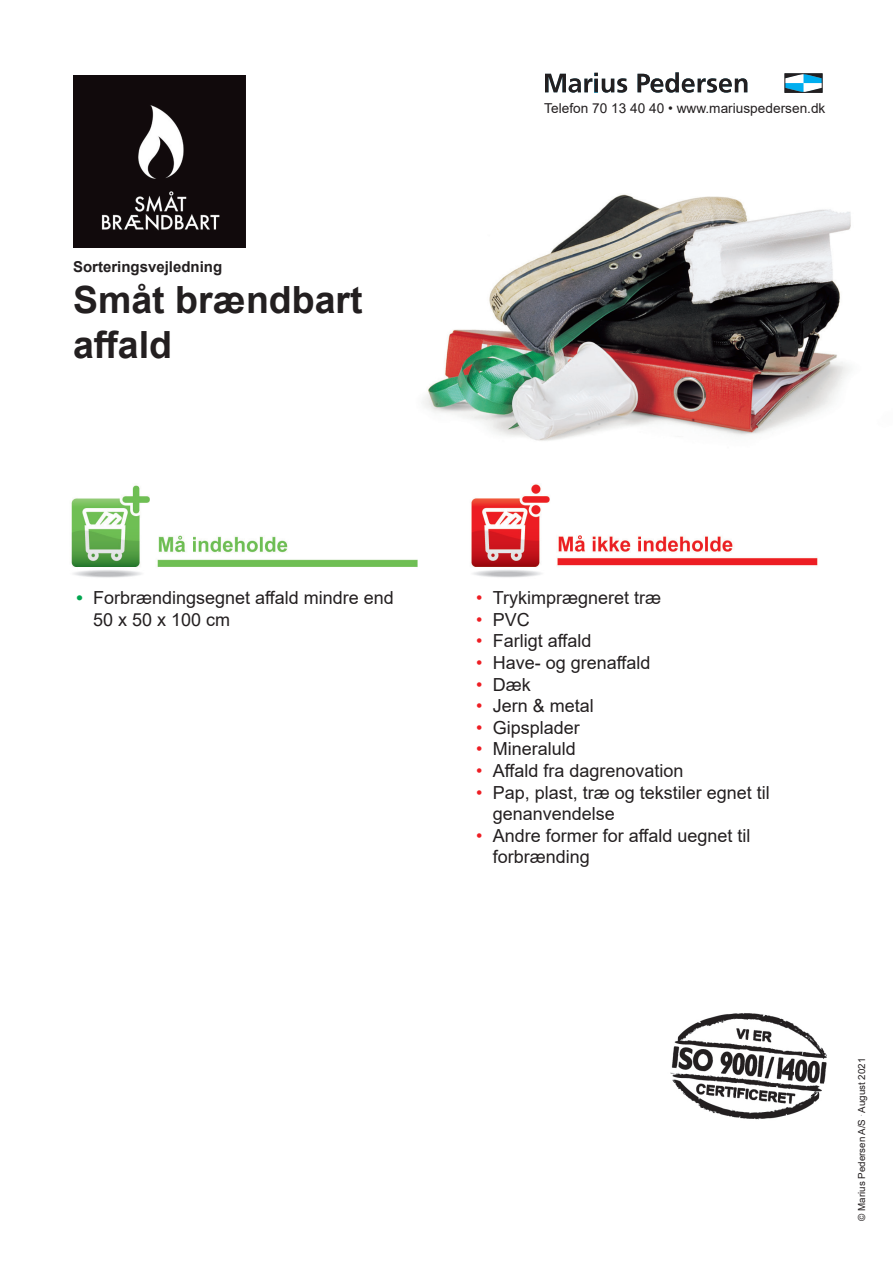
<style>
.page{position:relative;width:893px;height:1263px;background:#fff}
.page>*{position:absolute;margin:0;border:0;box-sizing:border-box;transform-origin:0 0}
.t1{font:700 37.5px "Arial";color:#231f20}
.t2{font:18px "Arial";color:#231f20}
.t3{font:700 15px "Arial";color:#231f20}
.t4{font:13.65px "Arial";color:#231f20}
.t5{font:9.75px "Arial";color:#231f20}
.s1{font-weight:700;color:#00a54f}
.s2{color:#ee1d23}
</style>
<div class="page">
<img style="left:670px;top:1013px;width:157px;height:107px">
<img style="left:71px;top:484px;width:747px;height:94px">
<svg style="left:545px;top:73px;width:82px;height:20px"></svg>
<svg style="left:637px;top:72px;width:110px;height:21px"></svg>
<svg style="left:787px;top:76px;width:33px;height:14px"></svg>
<div style="left:785px;top:74px;width:37px;height:18px;border:1px solid #231f20"></div>
<img style="left:423px;top:194px;width:428px;height:247px">
<img style="left:73px;top:75px;width:172px;height:172px">
<p class="t3" style="left:73px;top:256px;width:151px">Sorteringsvejledning</p>
<p class="t1" style="left:73px;top:273px;width:291px">Småt brændbart</p>
<p class="t1" style="left:73px;top:318px;width:101px">affald</p>
<p class="t4" style="left:544px;top:99px;width:283px">Telefon 70 13 40 40 • www.mariuspedersen.dk</p>
<p class="t2" style="left:77px;top:585px;width:319px"><span class="s1">•</span> Forbrændingsegnet affald mindre end</p>
<p class="t2" style="left:93px;top:607px;width:139px">50 x 50 x 100 cm</p>
<p class="t2" style="left:476px;top:585px;width:186px"><span class="s2">•</span> Trykimprægneret træ</p>
<p class="t2" style="left:476px;top:607px;width:55px"><span class="s2">•</span> PVC</p>
<p class="t2" style="left:476px;top:629px;width:117px"><span class="s2">•</span> Farligt affald</p>
<p class="t2" style="left:476px;top:650px;width:176px"><span class="s2">•</span> Have- og grenaffald</p>
<p class="t2" style="left:476px;top:672px;width:56px"><span class="s2">•</span> Dæk</p>
<p class="t2" style="left:476px;top:693px;width:119px"><span class="s2">•</span> Jern &amp; metal</p>
<p class="t2" style="left:476px;top:715px;width:105px"><span class="s2">•</span> Gipsplader</p>
<p class="t2" style="left:476px;top:737px;width:101px"><span class="s2">•</span> Mineraluld</p>
<p class="t2" style="left:476px;top:758px;width:209px"><span class="s2">•</span> Affald fra dagrenovation</p>
<p class="t2" style="left:476px;top:780px;width:295px"><span class="s2">•</span> Pap, plast, træ og tekstiler egnet til</p>
<p class="t2" style="left:493px;top:801px;width:124px">genanvendelse</p>
<p class="t2" style="left:476px;top:823px;width:276px"><span class="s2">•</span> Andre former for affald uegnet til</p>
<p class="t2" style="left:493px;top:845px;width:99px">forbrænding</p>
<p class="t5" style="left:855px;top:1220px;width:164px;rotate:-90deg">© Marius Pedersen A/S <sup>.</sup> August 2021</p>
</div>
